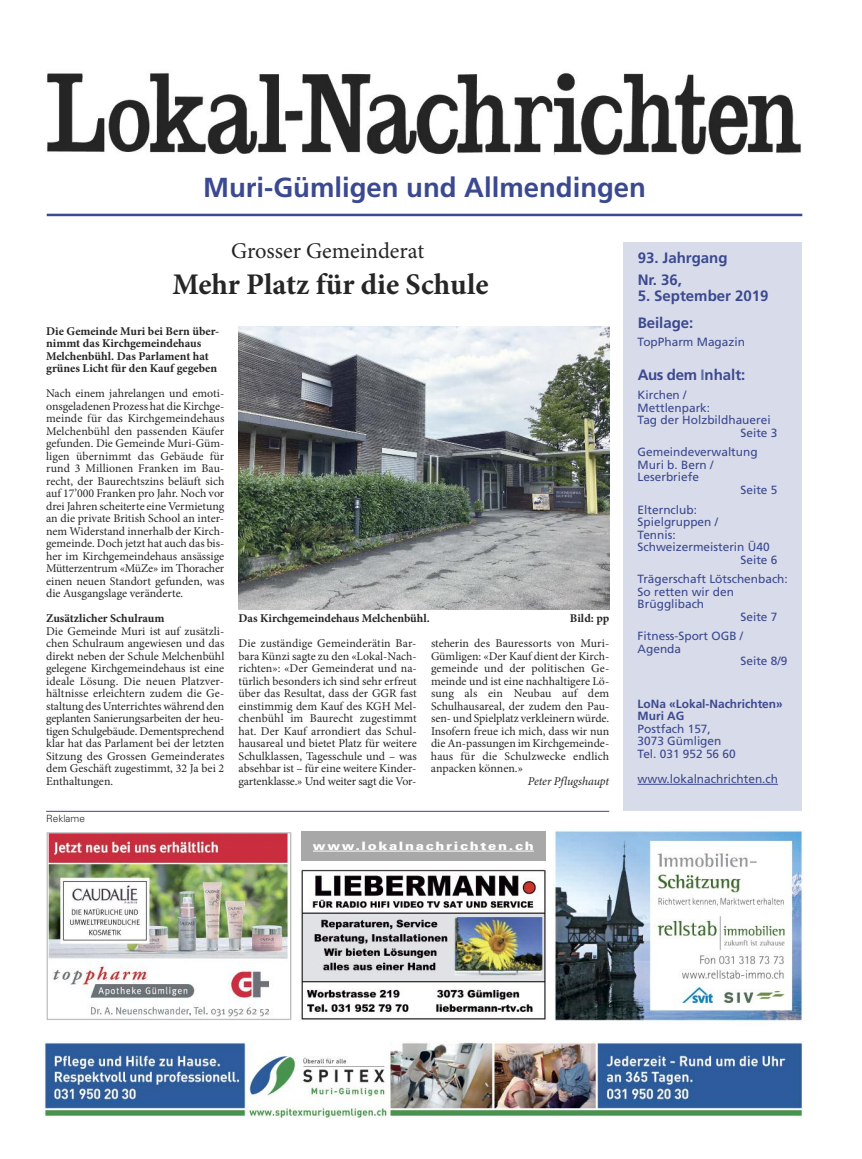
<style>
.page{position:relative;width:862px;height:1159px;background:#fff}
.page>*{position:absolute;margin:0;border:0;box-sizing:border-box;transform-origin:0 0}
.t1{font:700 30px "Minion Pro";color:#272627}
.t2{font:700 27.5px "Frutiger";color:#3b4990}
.t3{font:22.5px "Minion Pro";color:#272627}
.t4{font:700 15px/21.6px "Frutiger";color:#3b4990}
.t5{font:11.88px/12.5px "Minion Pro";color:#272627;text-align:justify}
.t6{font:11.88px/12.5px "Frutiger";color:#3b4990}
.t7{font:700 11.88px/12.5px "Minion Pro";color:#272627}
.t8{font:700 11.88px/12.5px "Frutiger";color:#3b4990}
.t9{font:italic 11.88px "Minion Pro";letter-spacing:-.01em;color:#272627}
.t10{font:900 11.62px "Univers";letter-spacing:.125em;color:#fff;scale:1.16 1}
.t11{font:300 10px "Univers";color:#272627}
.s1{color:#626ea6}
</style>
<div class="page">
<hr style="left:47px;top:214px;width:754px;height:2px;background:#3b4990">
<img style="left:47px;top:72px;width:754px;height:84px">
<div style="left:623px;top:242px;width:178px;height:568px;background:#d8dbe9"></div>
<hr style="left:637px;top:784px;width:140px;height:1px;background:#3b4990">
<div style="left:301px;top:831px;width:244px;height:29px;background:#a9a8a9"></div>
<hr style="left:313px;top:851px;width:220px;height:1px;background:#fff">
<hr style="left:46px;top:811px;width:563px;height:1px;background:#3b4990">
<img style="left:49px;top:834px;width:240px;height:184px">
<div style="left:47px;top:832px;width:244px;height:188px;border:1px solid #bebebe"></div>
<img style="left:301px;top:869px;width:246px;height:152px">
<img style="left:43px;top:1041px;width:761px;height:77px">
<img style="left:553px;top:829px;width:250px;height:193px">
<img style="left:238px;top:326px;width:371px;height:283px">
<h2 class="t2" style="left:203px;top:176px;width:444px">Muri-Gümligen und Allmendingen</h2>
<h3 class="t3" style="left:231px;top:242px;width:194px">Grosser Gemeinderat</h3>
<h1 class="t1" style="left:172px;top:273px;width:317px">Mehr Platz für die Schule</h1>
<p class="t7" style="left:46px;top:326px;width:175px">Die Gemeinde Muri bei Bern über&shy;nimmt das Kirchgemeindehaus<br>Melchenbühl. Das Parlament hat grünes Licht für den Kauf gegeben</p>
<p class="t5" style="left:46px;top:388px;width:180px">Nach einem jahrelangen und emoti&shy;onsgeladenen Prozess hat die Kirchge&shy;meinde für das Kirchgemeindehaus Melchenbühl den passenden Käufer gefunden. Die Gemeinde Muri-Güm&shy;ligen übernimmt das Gebäude für rund 3 Millionen Franken im Bau&shy;recht, der Baurechtszins beläuft sich auf 17’000 Franken pro Jahr. Noch vor drei Jahren scheiterte eine Vermietung an die private British School an inter&shy;nem Widerstand innerhalb der Kirch&shy;gemeinde. Doch jetzt hat auch das bis&shy;her im Kirchgemeindehaus ansässige Mütterzentrum «MüZe» im Thoracher einen neuen Standort gefunden, was die Ausgangslage veränderte.</p>
<p class="t7" style="left:46px;top:613px;width:120px">Zusätzlicher Schulraum</p>
<p class="t5" style="left:46px;top:626px;width:180px">Die Gemeinde Muri ist auf zusätzli&shy;chen Schulraum angewiesen und das direkt neben der Schule Melchenbühl gelegene Kirchgemeindehaus ist eine ideale Lösung. Die neuen Platzver&shy;hältnisse erleichtern zudem die Ge&shy;staltung des Unterrichtes während den geplanten Sanierungsarbeiten der heu&shy;tigen Schulgebäude. Dementsprechend klar hat das Parlament bei der letzten Sitzung des Grossen Gemeinderates dem Geschäft zugestimmt, 32 Ja bei 2<br>Enthaltungen.</p>
<p class="t11" style="left:46px;top:815px;width:40px">Reklame</p>
<p class="t7" style="left:238px;top:613px;width:193px">Das Kirchgemeindehaus Melchenbühl.</p>
<p class="t7" style="left:569px;top:613px;width:41px">Bild: pp</p>
<p class="t5" style="left:431px;top:638px;width:180px">steherin des Bauressorts von Muri-Gümligen: «Der Kauf dient der Kirch&shy;gemeinde und der politischen Ge&shy;meinde und ist eine nachhaltigere Lö&shy;sung als ein Neubau auf dem Schulhausareal, der zudem den Pau&shy;sen- und Spielplatz verkleinern würde.<br>Insofern freue ich mich, dass wir nun die An-passungen im Kirchgemeinde&shy;haus für die Schulzwecke endlich anpacken können.»</p>
<p class="t9" style="left:527px;top:776px;width:83px">Peter Pflugshaupt</p>
<p class="t5" style="left:238px;top:638px;width:180px">Die zuständige Gemeinderätin Bar&shy;bara Künzi sagte zu den «Lokal-Nach&shy;richten»: «Der Gemeinderat und na&shy;türlich besonders ich sind sehr erfreut über das Resultat, dass der GGR fast einstimmig dem Kauf des KGH Mel&shy;chenbühl im Baurecht zugestimmt hat. Der Kauf arrondiert das Schul&shy;hausareal und bietet Platz für weitere Schulklassen, Tagesschule und – was absehbar ist – für eine weitere Kinder&shy;gartenklasse.» Und weiter sagt die Vor-</p>
<p class="t10" style="left:313px;top:841px;width:192px">www.lokalnachrichten.ch</p>
<p class="t4" style="left:637px;top:248px;width:91px">93. Jahrgang<br>Nr. 36,</p>
<p class="t4" style="left:637px;top:283px;width:132px;line-height:26.9px">5. September 2019<br>Beilage:</p>
<p class="t6" style="left:637px;top:336px;width:109px">TopPharm Magazin</p>
<p class="t4" style="left:637px;top:365px;width:109px">Aus dem <span class="s1">I</span>nhalt:</p>
<p class="t6" style="left:637px;top:390px;width:50px">Kirchen /</p>
<p class="t6" style="left:637px;top:402px;width:74px">Mettlenpark:</p>
<p class="t6" style="left:637px;top:415px;width:134px">Tag der Holzbildhauerei</p>
<p class="t6" style="left:740px;top:427px;width:38px">Seite 3</p>
<p class="t6" style="left:637px;top:447px;width:121px">Gemeindeverwaltung</p>
<p class="t6" style="left:637px;top:459px;width:77px">Muri b. Bern /</p>
<p class="t6" style="left:637px;top:472px;width:63px">Leserbriefe</p>
<p class="t6" style="left:740px;top:484px;width:38px">Seite 5</p>
<p class="t6" style="left:637px;top:504px;width:61px">Elternclub:</p>
<p class="t6" style="left:637px;top:516px;width:82px">Spielgruppen /</p>
<p class="t6" style="left:637px;top:529px;width:40px">Tennis:</p>
<p class="t6" style="left:637px;top:541px;width:133px">Schweizermeisterin Ü40</p>
<p class="t6" style="left:740px;top:554px;width:38px">Seite 6</p>
<p class="t6" style="left:637px;top:574px;width:152px">Trägerschaft Lötschenbach:</p>
<p class="t6" style="left:637px;top:586px;width:98px">So retten wir den</p>
<p class="t6" style="left:637px;top:599px;width:68px">Brügglibach</p>
<p class="t6" style="left:740px;top:611px;width:38px">Seite 7</p>
<p class="t6" style="left:637px;top:631px;width:107px">Fitness-Sport OGB /</p>
<p class="t6" style="left:637px;top:643px;width:45px">Agenda</p>
<p class="t6" style="left:740px;top:656px;width:48px">Seite 8/9</p>
<p class="t8" style="left:637px;top:698px;width:146px">LoNa «Lokal-Nachrichten»<br>Muri AG</p>
<p class="t6" style="left:637px;top:723px;width:99px">Postfach 157,<br>3073 Gümligen<br>Tel. 031 952 56 60</p>
<p class="t6" style="left:637px;top:773px;width:142px">www.lokalnachrichten.ch</p>
</div>
